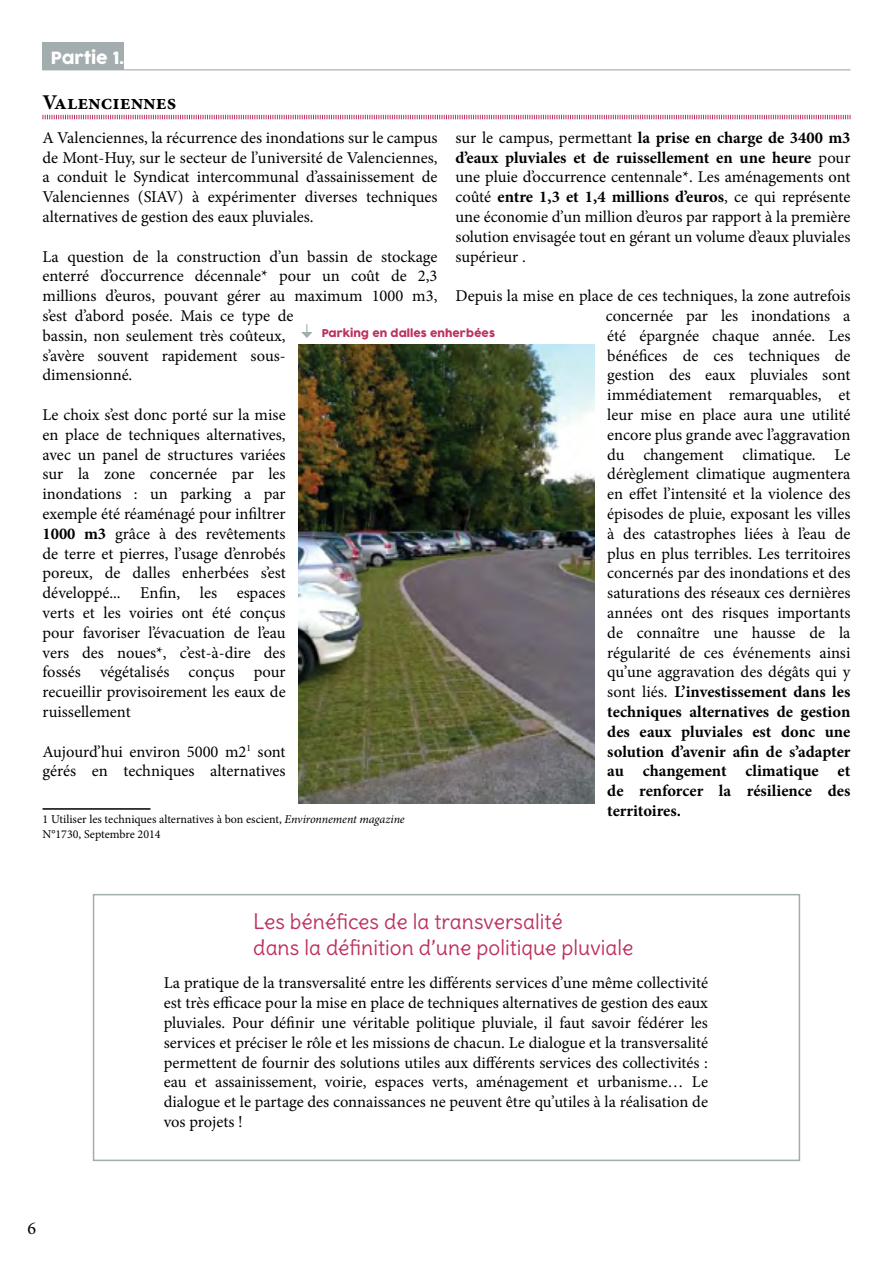
<style>
.page{position:relative;width:893px;height:1263px;background:#fff}
.page>*{position:absolute;margin:0;border:0;box-sizing:border-box;transform-origin:0 0}
.t1{font:21px/25.2px "Delius";color:#bd315c}
.t2{font:700 21px "Minion Pro";color:#000}
.t3{font:18px "Minion Pro";color:#000}
.t4{font:16.5px/19.8px "Minion Pro";color:#000;text-align:justify}
.t5{font:16.5px "COCOGOOSE";color:#fff}
.t6{font:12px/14.4px "Minion Pro";color:#000}
.t7{font:10.5px "COCOGOOSE";color:#bd315c}
.s1{font-weight:700}
.s2{font-style:italic}
</style>
<div class="page">
<hr style="left:43px;top:808px;width:108px;height:2px;background:#000">
<img style="left:298px;top:344px;width:297px;height:460px">
<div style="left:93px;top:894px;width:707px;height:267px;border:2px solid #a3acae"></div>
<div style="left:43px;top:43px;width:81px;height:27px;background:#a3acae"></div>
<hr style="left:43px;top:69px;width:807px;height:1px;background:#a3acae">
<svg style="left:301px;top:324px;width:12px;height:14px"></svg>
<svg style="left:42px;top:114px;width:809px;height:6px"></svg>
<p class="t5" style="left:51px;top:45px;width:75px">Partie 1.</p>
<p class="t2" style="left:43px;top:87px;width:135px">Valenciennes</p>
<p class="t4" style="left:43px;top:128px;width:396px">A Valenciennes, la récurrence des inondations sur le campus de Mont-Huy, sur le secteur de l’université de Valenciennes, a conduit le Syndicat intercommunal d’assainissement de Valenciennes (SIAV) à expérimenter diverses techniques alternatives de gestion des eaux pluviales.</p>
<p class="t4" style="left:43px;top:246px;width:396px;text-align:left">La question de la construction d’un bassin de stockage enterré d’occurrence décennale* pour un coût de 2,3 millions d’euros, pouvant gérer au maximum 1000 m3, s’est d’abord posée. Mais ce type de<br>bassin, non seulement très coûteux,<br>s’avère souvent rapidement sous-<br>dimensionné.</p>
<p class="t4" style="left:43px;top:405px;width:245px">Le choix s’est donc porté sur la mise en place de techniques alternatives, avec un panel de structures variées sur la zone concernée par les inondations : un parking a par exemple été réaménagé pour infiltrer <span class="s1">1000 m3</span> grâce à des revêtements de terre et pierres, l’usage d’enrobés poreux, de dalles enherbées s’est développé... Enfin, les espaces verts et les voiries ont été conçus pour favoriser l’évacuation de l’eau vers des noues*, c’est-à-dire des fossés végétalisés conçus pour recueillir provisoirement les eaux de ruissellement</p>
<p class="t4" style="left:43px;top:741px;width:245px">Aujourd’hui environ 5000 m2<sup>1</sup> sont gérés en techniques alternatives</p>
<p class="t6" style="left:43px;top:812px;width:364px">1 Utiliser les techniques alternatives à bon escient, <span class="s2">Environnement magazine<br></span>N°1730, Septembre 2014</p>
<p class="t4" style="left:455px;top:128px;width:396px">sur le campus, permettant <span class="s1">la prise en charge de 3400 m3 d’eaux pluviales et de ruissellement en une heure</span> pour une pluie d’occurrence centennale*. Les aménagements ont coûté <span class="s1">entre 1,3 et 1,4 millions d’euros</span>, ce qui représente une économie d’un million d’euros par rapport à la première solution envisagée tout en gérant un volume d’eaux pluviales supérieur .</p>
<p class="t4" style="left:606px;top:286px;width:246px;text-indent:-150px">Depuis la mise en place de ces techniques, la zone autrefois concernée par les inondations a été épargnée chaque année. Les bénéfices de ces techniques de gestion des eaux pluviales sont immédiatement remarquables, et leur mise en place aura une utilité encore plus grande avec l’aggravation du changement climatique. Le dérèglement climatique augmentera en effet l’intensité et la violence des épisodes de pluie, exposant les villes à des catastrophes liées à l’eau de plus en plus terribles. Les territoires concernés par des inondations et des saturations des réseaux ces dernières années ont des risques importants de connaître une hausse de la régularité de ces événements ainsi qu’une aggravation des dégâts qui y sont liés. <span class="s1">L’investissement dans les techniques alternatives de gestion des eaux pluviales est donc une solution d’avenir afin de s’adapter au changement climatique et de renforcer la résilience des territoires.</span></p>
<p class="t7" style="left:322px;top:326px;width:175px">Parking en dalles enherbées</p>
<p class="t3" style="left:28px;top:1216px;width:10px">6</p>
<p class="t1" style="left:253px;top:909px;width:382px">Les bénéfices de la transversalité<br>dans la définition d’une politique pluviale</p>
<p class="t4" style="left:164px;top:973px;width:546px">La pratique de la transversalité entre les différents services d’une même collectivité est très efficace pour la mise en place de techniques alternatives de gestion des eaux pluviales. Pour définir une véritable politique pluviale, il faut savoir fédérer les services et préciser le rôle et les missions de chacun. Le dialogue et la transversalité permettent de fournir des solutions utiles aux différents services des collectivités : eau et assainissement, voirie, espaces verts, aménagement et urbanisme… Le dialogue et le partage des connaissances ne peuvent être qu’utiles à la réalisation de vos projets !</p>
</div>
